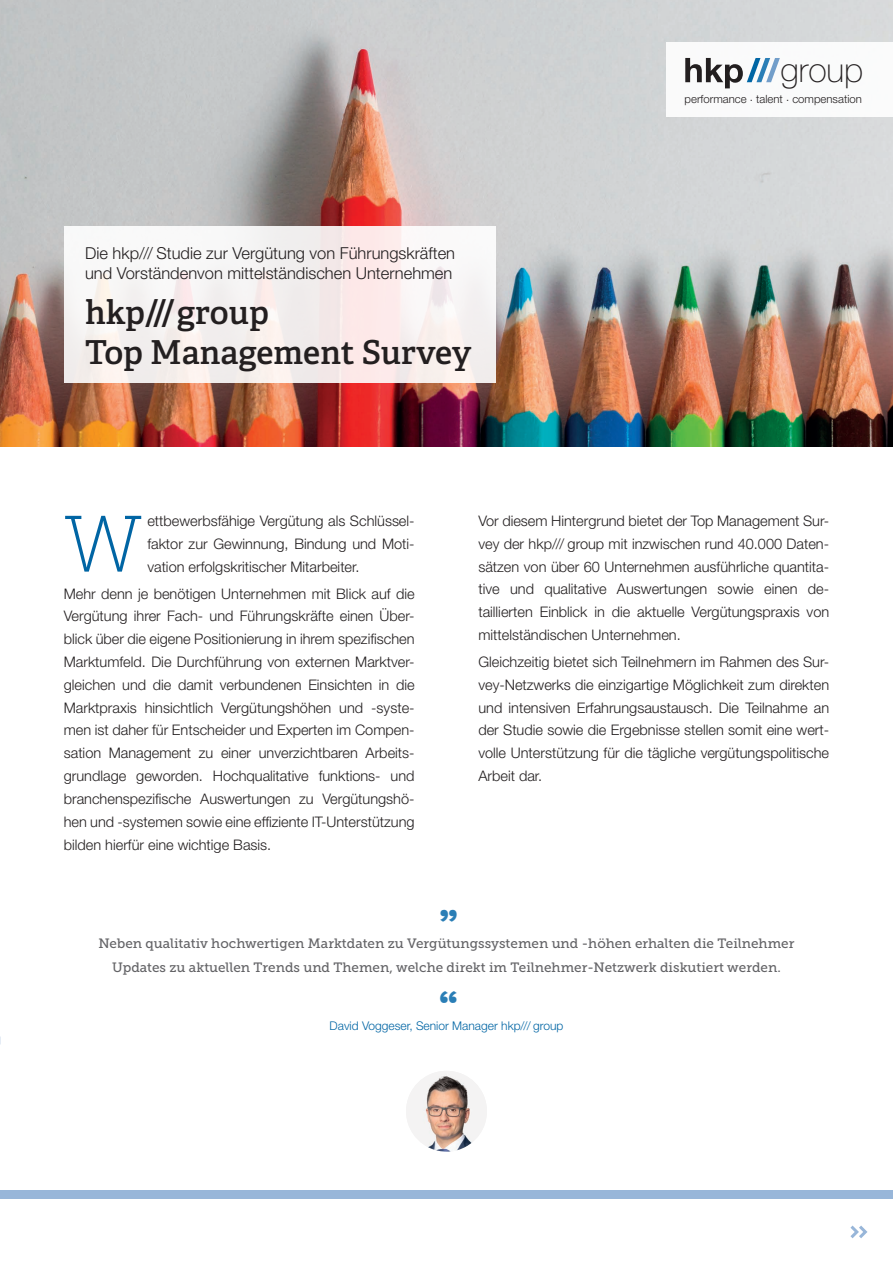
<style>
.page{position:relative;width:893px;height:1263px;background:#fff}
.page>*{position:absolute;margin:0;border:0;box-sizing:border-box;transform-origin:0 0}
.t1{font:79.65px "Museo Slab 100";color:#0065a4}
.t2{font:700 36px "Work Sans";color:#2a7eb6}
.t3{font:100 34.05px "Helvetica Neue LT Std";color:#231f20}
.t4{font:33px/39.6px "Adelle PE Sb";letter-spacing:-.005em;color:#231f20}
.t5{font:300 16.5px/19.8px "Helvetica Neue LT Std";color:#231f20}
.t6{font:300 14.55px/22.8px "Helvetica Neue LT Std";color:#231f20;text-align:justify}
.t7{font:13.5px/24px "Museo Slab 500";color:#636366;text-align:center}
.t8{font:300 12px "Helvetica Neue LT Std";color:#0065a4}
.t9{font:300 11.4px "Helvetica Neue LT Std";color:#231f20}
</style>
<div class="page">
<div style="left:0;top:1191px;width:893px;height:8px;background:#98b6d9"></div>
<svg style="left:850px;top:1225px;width:17px;height:13px"></svg>
<img style="left:0;top:0;width:893px;height:446px">
<div style="left:64px;top:226px;width:431px;height:157px;background:#f7f0ee"></div>
<div style="left:666px;top:43px;width:227px;height:74px;background:#fff"></div>
<svg style="left:685px;top:58px;width:95px;height:30px"></svg>
<img style="left:406px;top:1071px;width:81px;height:80px;border-radius:40px">
<h3 class="t3" style="left:781px;top:51px;width:84px">group</h3>
<p class="t5" style="left:85px;top:243px;width:372px">Die hkp/// Studie zur Vergütung von Führungskräften und Vorständenvon mittelständischen Unternehmen</p>
<h3 class="t4" style="left:85px;top:291px;width:388px">hkp/// group<br>Top Management Survey</h3>
<p class="t9" style="left:685px;top:92px;width:179px">performance . talent . compensation</p>
<h1 class="t1" style="left:64px;top:501px;width:80px">W</h1>
<p class="t6" style="left:147px;top:509px;width:269px">ettbewerbsfähige Vergütung als Schlüssel&shy;faktor zur Gewinnung, Bindung und Moti&shy;vation erfolgskritischer Mitarbeiter.</p>
<p class="t6" style="left:64px;top:582px;width:352px">Mehr denn je benötigen Unternehmen mit Blick auf die Vergütung ihrer Fach- und Führungskräfte einen Über&shy;blick über die eigene Positionierung in ihrem spezifischen Marktumfeld. Die Durchführung von externen Marktver&shy;gleichen und die damit verbundenen Einsichten in die Marktpraxis hinsichtlich Vergütungshöhen und -syste&shy;men ist daher für Entscheider und Experten im Compen&shy;sation Management zu einer unverzichtbaren Arbeits&shy;grundlage geworden. Hochqualitative funktions- und branchenspezifische Auswertungen zu Vergütungshö&shy;hen und -systemen sowie eine effiziente IT-Unterstützung bilden hierfür eine wichtige Basis.</p>
<p class="t6" style="left:478px;top:509px;width:352px">Vor diesem Hintergrund bietet der Top Management Sur&shy;vey der hkp/// group mit inzwischen rund 40.000 Daten&shy;sätzen von über 60 Unternehmen ausführliche quantita&shy;tive und qualitative Auswertungen sowie einen de&shy;taillierten Einblick in die aktuelle Vergütungspraxis von mittelständischen Unternehmen.</p>
<p class="t6" style="left:478px;top:650px;width:352px">Gleichzeitig bietet sich Teilnehmern im Rahmen des Sur&shy;vey-Netzwerks die einzigartige Möglichkeit zum direkten und intensiven Erfahrungsaustausch. Die Teilnahme an der Studie sowie die Ergebnisse stellen somit eine wert&shy;volle Unterstützung für die tägliche vergütungspolitische Arbeit dar.</p>
<h2 class="t2" style="left:439px;top:883px;width:21px">„</h2>
<p class="t7" style="left:99px;top:932px;width:697px">Neben qualitativ hochwertigen Marktdaten zu Vergütungssystemen und -höhen erhalten die Teilnehmer<br>Updates zu aktuellen Trends und Themen, welche direkt im Teilnehmer-Netzwerk diskutiert werden.</p>
<h2 class="t2" style="left:439px;top:982px;width:21px">“</h2>
<p class="t8" style="left:330px;top:1018px;width:235px">David Voggeser, Senior Manager hkp/// group</p>
</div>
